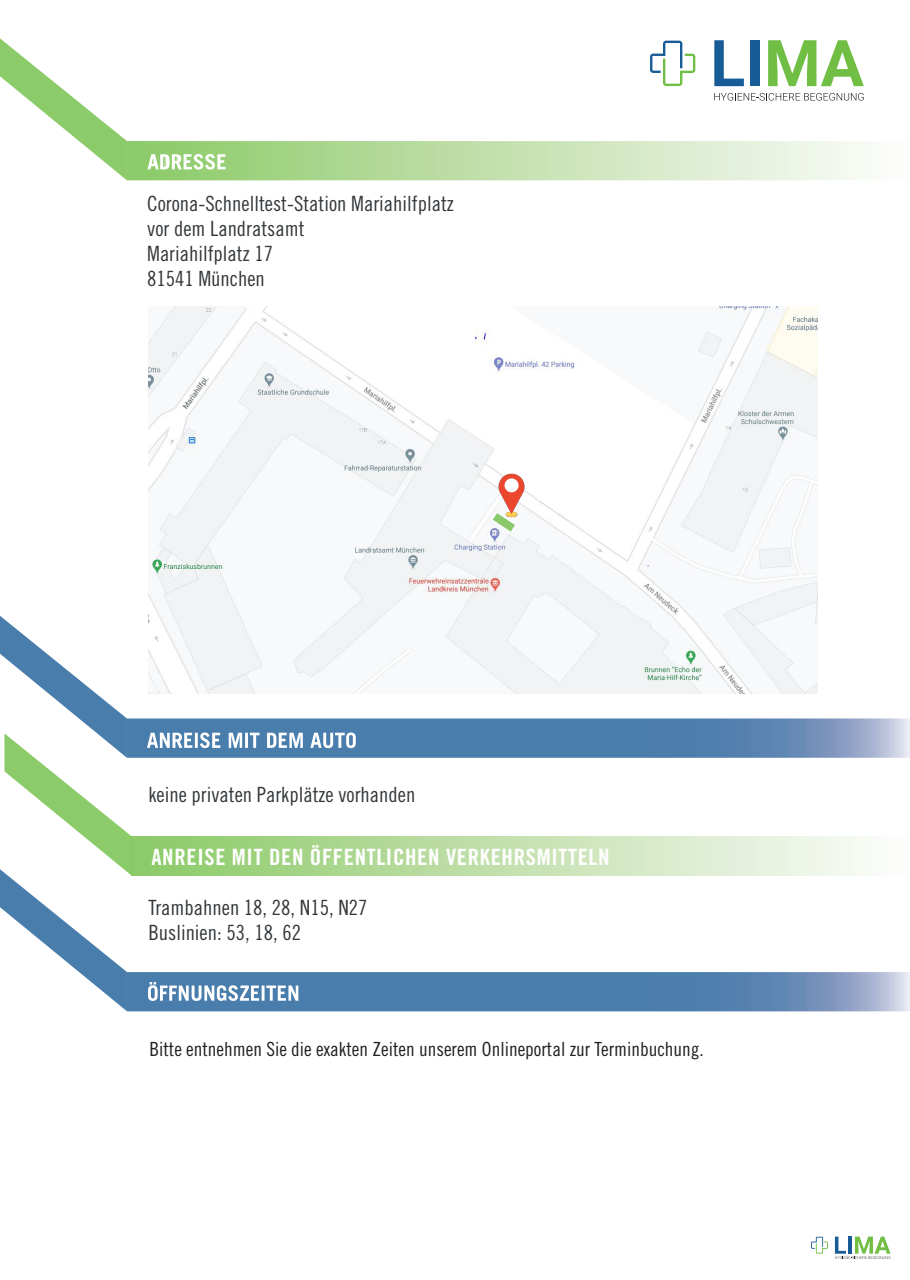
<style>
.page{position:relative;width:910px;height:1280px;background:#fff}
.page>*{position:absolute;margin:0;border:0;box-sizing:border-box;transform-origin:0 0}
.t1{font:22.5px "Trade Gothic LT Std Bd Cn 20";letter-spacing:.03em;color:#fff}
.t2{font:21px/25.2px "Trade Gothic LT Std Cn 18";color:#33373a}
.t3{font:19.5px "Trade Gothic LT Std Cn 18";color:#231f20}
</style>
<div class="page">
<svg style="left:0;top:38px;width:864px;height:142px"></svg>
<svg style="left:835px;top:1236px;width:56px;height:23px"></svg>
<svg style="left:811px;top:1237px;width:17px;height:16px"></svg>
<svg style="left:0;top:616px;width:910px;height:395px"></svg>
<div style="left:132px;top:836px;width:778px;height:39px;background:linear-gradient(to right,#8bc966,#fefcfc)"></div>
<img style="left:148px;top:306px;width:670px;height:388px">
<img style="left:444px;top:441px;width:135px;height:108px">
<p class="t2" style="left:147px;top:190px;width:308px">Corona-Schnelltest-Station Mariahilfplatz vor dem Landratsamt<br>Mariahilfplatz 17<br>81541 München</p>
<p class="t2" style="left:148px;top:781px;width:269px">keine privaten Parkplätze vorhanden</p>
<p class="t1" style="left:151px;top:844px;width:460px">ANREISE MIT DEN ÖFFENTLICHEN VERKEHRSMITTELN</p>
<p class="t2" style="left:148px;top:895px;width:221px">Trambahnen 18, 28, N15, N27<br>Buslinien: 53, 18, 62</p>
<p class="t3" style="left:149px;top:1037px;width:556px">Bitte entnehmen Sie die exakten Zeiten unserem Onlineportal zur Terminbuchung.</p>
</div>
